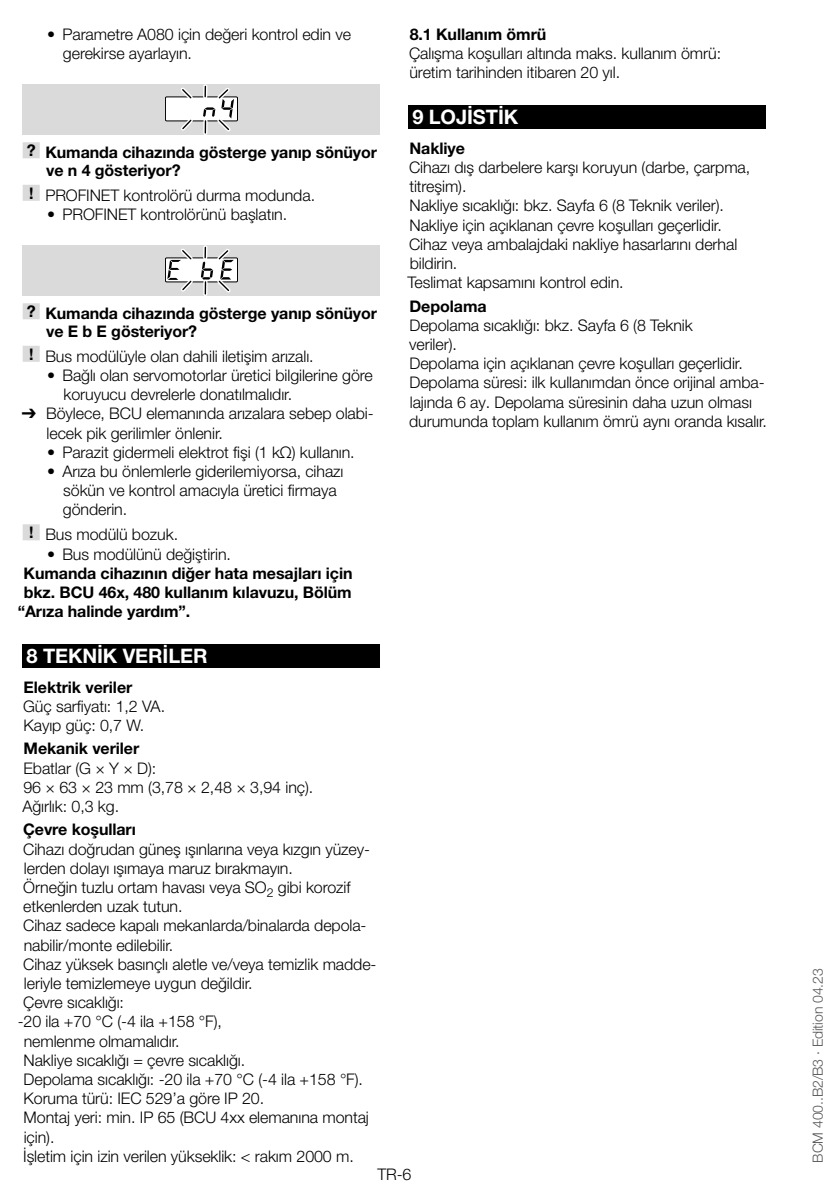
<style>
.page{position:relative;width:840px;height:1191px;background:#fff}
.page>*{position:absolute;margin:0;border:0;box-sizing:border-box;transform-origin:0 0}
.t1{font:700 20px "Helvetica Neue LT Pro";letter-spacing:-.005em;color:#fff}
.t2{font:300 16px/19.2px "Helvetica Neue LT Pro";letter-spacing:-.005em;color:#000}
.t3{font:700 16px/17.6px "Helvetica Neue LT Pro";letter-spacing:-.005em;color:#000}
.t4{font:300 14px "Helvetica Neue LT Pro";letter-spacing:-.005em;color:#575756}
.s1{font-weight:700}
.s2{font-family:"Arial Unicode MS";font-weight:400}
</style>
<div class="page">
<div style="left:23px;top:142px;width:17px;height:16px;background:#dadada"></div>
<div style="left:23px;top:185px;width:17px;height:16px;background:#dadada"></div>
<div style="left:23px;top:303px;width:17px;height:16px;background:#dadada"></div>
<div style="left:23px;top:346px;width:17px;height:16px;background:#dadada"></div>
<div style="left:23px;top:524px;width:17px;height:16px;background:#dadada"></div>
<div style="left:23px;top:644px;width:357px;height:24px;background:#000"></div>
<div style="left:23px;top:84px;width:357px;height:51px;background:#dadada"></div>
<div style="left:165px;top:97px;width:72px;height:24px;background:#fff"></div>
<div style="left:165px;top:97px;width:72px;height:24px;border:1px solid #000"></div>
<svg style="left:177px;top:88px;width:19px;height:11px"></svg>
<svg style="left:177px;top:119px;width:19px;height:12px"></svg>
<svg style="left:203px;top:84px;width:31px;height:51px"></svg>
<div style="left:23px;top:245px;width:357px;height:51px;background:#dadada"></div>
<div style="left:165px;top:258px;width:72px;height:24px;background:#fff"></div>
<div style="left:165px;top:258px;width:72px;height:24px;border:1px solid #000"></div>
<svg style="left:167px;top:245px;width:67px;height:51px"></svg>
<div style="left:408px;top:105px;width:357px;height:24px;background:#000"></div>
<p class="t2" style="left:63px;top:24px;width:289px;text-indent:-16px">• Parametre A080 için değeri kontrol edin ve gerekirse ayarlayın.</p>
<p class="t3" style="left:46px;top:143px;width:332px;text-indent:-19px">? Kumanda cihazında gösterge yanıp sönüyor ve n 4 gösteriyor?</p>
<p class="t2" style="left:29px;top:185px;width:287px"><span class="s1">!</span> PROFINET kontrolörü durma modunda.</p>
<p class="t2" style="left:47px;top:204px;width:241px">• PROFINET kontrolörünü başlatın.</p>
<p class="t3" style="left:46px;top:304px;width:332px;text-indent:-19px">? Kumanda cihazında gösterge yanıp sönüyor ve E b E gösteriyor?</p>
<p class="t2" style="left:29px;top:346px;width:286px"><span class="s1">!</span> Bus modülüyle olan dahili iletişim arızalı.</p>
<p class="t2" style="left:63px;top:365px;width:311px;text-indent:-16px">• Bağlı olan servomotorlar üretici bilgilerine göre koruyucu devrelerle donatılmalıdır.</p>
<p class="t2" style="left:47px;top:404px;width:328px;text-indent:-25px"><span class="s2">➔</span> Böylece, BCU elemanında arızalara sebep olabi&shy;lecek pik gerilimler önlenir.</p>
<p class="t2" style="left:47px;top:442px;width:309px">• Parazit gidermeli elektrot fişi (1 kΩ) kullanın.</p>
<p class="t2" style="left:63px;top:461px;width:282px;text-indent:-16px">• Arıza bu önlemlerle giderilemiyorsa, cihazı sökün ve kontrol amacıyla üretici firmaya gönderin.</p>
<p class="t2" style="left:29px;top:524px;width:150px"><span class="s1">!</span> Bus modülü bozuk.</p>
<p class="t2" style="left:47px;top:544px;width:185px">• Bus modülünü değiştirin.</p>
<p class="t3" style="left:24px;top:564px;width:330px">Kumanda cihazının diğer hata mesajları için</p>
<p class="t3" style="left:24px;top:583px;width:329px">bkz. BCU 46x, 480 kullanım kılavuzu, Bölüm</p>
<p class="t3" style="left:18px;top:602px;width:174px">“Arıza halinde yardım”.</p>
<p class="t1" style="left:27px;top:643px;width:42px">8 TEKNIK</p>
<p class="t1" style="left:123px;top:643px;width:26px">VERILER</p>
<p class="t3" style="left:24px;top:678px;width:110px">Elektrik veriler</p>
<p class="t2" style="left:23px;top:696px;width:143px">Güç sarfiyatı: 1,2 VA.<br>Kayıp güç: 0,7 W.</p>
<p class="t3" style="left:24px;top:739px;width:117px">Mekanik veriler</p>
<p class="t2" style="left:22px;top:758px;width:292px">Ebatlar (G × Y × D):<br>96 × 63 × 23 mm (3,78 × 2,48 × 3,94 inç).<br>Ağırlık: 0,3 kg.</p>
<p class="t3" style="left:23px;top:820px;width:114px">Çevre koşulları</p>
<p class="t2" style="left:23px;top:839px;width:348px">Cihazı doğrudan güneş ışınlarına veya kızgın yüzey-</p>
<p class="t2" style="left:24px;top:858px;width:270px">lerden dolayı ışımaya maruz bırakmayın.</p>
<p class="t2" style="left:23px;top:877px;width:329px">Örneğin tuzlu ortam havası veya SO<sub>2</sub> gibi korozif</p>
<p class="t2" style="left:23px;top:896px;width:161px">etkenlerden uzak tutun.</p>
<p class="t2" style="left:23px;top:915px;width:345px">Cihaz sadece kapalı mekanlarda/binalarda depola-</p>
<p class="t2" style="left:24px;top:935px;width:151px">nabilir/monte edilebilir.</p>
<p class="t2" style="left:23px;top:954px;width:355px">Cihaz yüksek basınçlı aletle ve/veya temizlik madde-</p>
<p class="t2" style="left:24px;top:973px;width:230px">leriyle temizlemeye uygun değildir.</p>
<p class="t2" style="left:23px;top:992px;width:102px">Çevre sıcaklığı:</p>
<p class="t2" style="left:18px;top:1011px;width:206px">-20 ila +70 °C (-4 ila +158 °F),</p>
<p class="t2" style="left:24px;top:1031px;width:157px">nemlenme olmamalıdır.</p>
<p class="t2" style="left:24px;top:1050px;width:223px">Nakliye sıcaklığı = çevre sıcaklığı.</p>
<p class="t2" style="left:24px;top:1069px;width:341px">Depolama sıcaklığı: -20 ila +70 °C (-4 ila +158 °F).</p>
<p class="t2" style="left:24px;top:1088px;width:242px">Koruma türü: IEC 529’a göre IP 20.</p>
<p class="t2" style="left:24px;top:1107px;width:346px">Montaj yeri: min. IP 65 (BCU 4xx elemanına montaj</p>
<p class="t2" style="left:24px;top:1127px;width:32px">için).</p>
<p class="t2" style="left:23px;top:1146px;width:332px">İşletim için izin verilen yükseklik: &lt; rakım 2000 m.</p>
<p class="t3" style="left:409px;top:25px;width:138px">8.1 Kullanım ömrü</p>
<p class="t2" style="left:409px;top:43px;width:313px">Çalışma koşulları altında maks. kullanım ömrü: üretim tarihinden itibaren 20 yıl.</p>
<p class="t1" style="left:412px;top:105px;width:97px">9 LOJISTIK</p>
<p class="t3" style="left:409px;top:139px;width:57px">Nakliye</p>
<p class="t2" style="left:407px;top:157px;width:344px">Cihazı dış darbelere karşı koruyun (darbe, çarpma, titreşim).<br>Nakliye sıcaklığı: bkz. Sayfa 6 (8 Teknik veriler).<br>Nakliye için açıklanan çevre koşulları geçerlidir.<br>Cihaz veya ambalajdaki nakliye hasarlarını derhal bildirin.<br>Teslimat kapsamını kontrol edin.</p>
<p class="t3" style="left:409px;top:297px;width:79px">Depolama</p>
<p class="t2" style="left:409px;top:315px;width:359px">Depolama sıcaklığı: bkz. Sayfa 6 (8 Teknik<br>veriler).<br>Depolama için açıklanan çevre koşulları geçerlidir.<br>Depolama süresi: ilk kullanımdan önce orijinal amba&shy;lajında 6 ay. Depolama süresinin daha uzun olması durumunda toplam kullanım ömrü aynı oranda kısalır.</p>
<p class="t2" style="left:377px;top:1164px;width:36px">TR-6</p>
<p class="t4" style="left:809px;top:1162px;width:196px;rotate:-90deg">BCM 400..B2/B3 · Edition 04.23</p>
</div>
